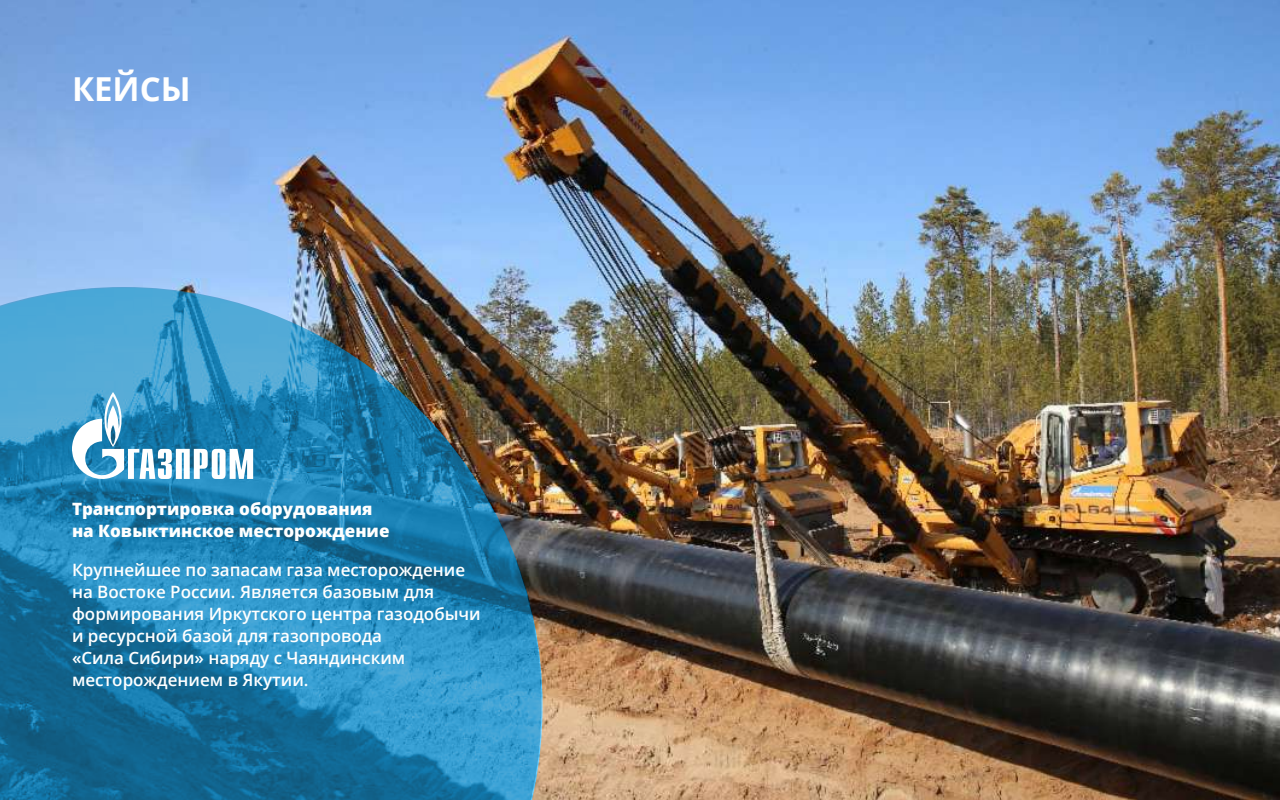
<style>
.page{position:relative;width:1280px;height:800px;background:#fff}
.page>*{position:absolute;margin:0;border:0;box-sizing:border-box;transform-origin:0 0}
.t1{font:700 33px "Open Sans";color:#fff}
.t2{font:600 17px/22px "Open Sans";color:#fff}
.t3{font:800 17px/22px "Open Sans";color:#fff}
</style>
<div class="page">
<img style="left:0;top:0;width:1280px;height:800px">
<svg style="left:0;top:287px;width:542px;height:513px;background:#2f7da4"></svg>
<svg style="left:72px;top:392px;width:181px;height:89px"></svg>
<h1 class="t1" style="left:72px;top:66px;width:120px">КЕЙСЫ</h1>
<p class="t3" style="left:72px;top:497px;width:319px">Транспортировка оборудования на Ковыктинское месторождение</p>
<p class="t2" style="left:72px;top:558px;width:410px">Крупнейшее по запасам газа месторождение на Востоке России. Является базовым для формирования Иркутского центра газодобычи и ресурсной базой для газопровода<br>«Сила Сибири» наряду с Чаяндинским месторождением в Якутии.</p>
</div>
